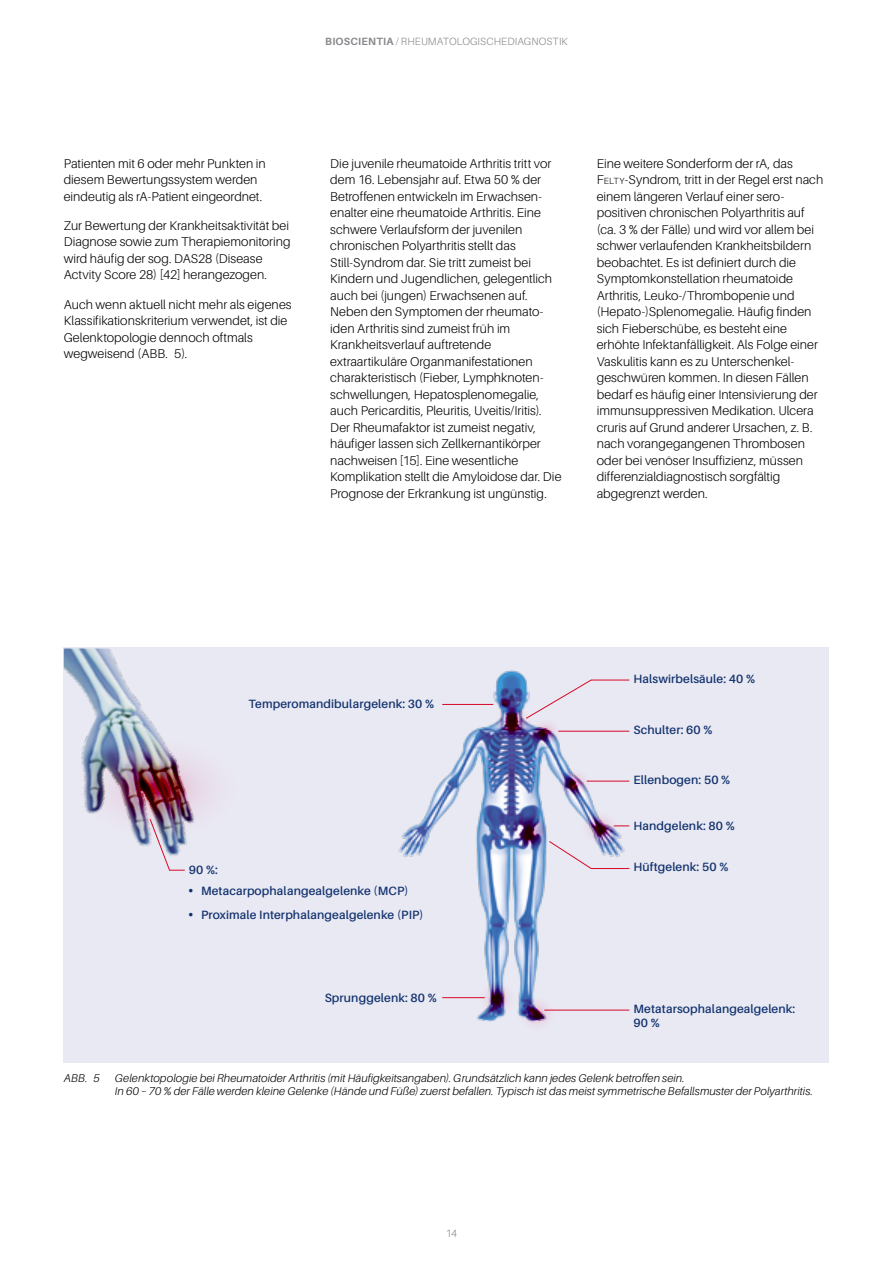
<style>
.page{position:relative;width:893px;height:1263px;background:#fff}
.page>*{position:absolute;margin:0;border:0;box-sizing:border-box;transform-origin:0 0}
.Fliesstext{font:300 12.75px/16.5px "Aileron";color:#000}
.Abbildung_Text{font:600 12px/14.4px "Aileron";letter-spacing:.01em;color:#12326e}
.t1{font:italic 300 11.25px/13.5px "Aileron";letter-spacing:.01em;color:#000}
.t2{font:300 10.5px "Aileron";letter-spacing:.01em;color:#86888c}
.s1{font-weight:700}
.s2{font-size:8.85px}
</style>
<div class="page">
<div style="left:64px;top:647px;width:765px;height:416px;background:#e9e9f3"></div>
<img style="left:398px;top:670px;width:232px;height:351px">
<img style="left:64px;top:648px;width:79px;height:74px">
<svg style="left:507px;top:986px;width:58px;height:54px"></svg>
<svg style="left:522px;top:711px;width:47px;height:41px"></svg>
<img style="left:34px;top:711px;width:247px;height:154px;border-radius:50%">
<svg style="left:468px;top:971px;width:58px;height:54px"></svg>
<img style="left:500px;top:806px;width:58px;height:54px;border-radius:50%">
<svg style="left:571px;top:801px;width:58px;height:54px"></svg>
<svg style="left:548px;top:760px;width:52px;height:46px"></svg>
<img style="left:485px;top:694px;width:57px;height:54px;border-radius:50%">
<svg style="left:493px;top:694px;width:21px;height:18px"></svg>
<svg style="left:548px;top:840px;width:44px;height:30px"></svg>
<hr style="left:591px;top:868px;width:38px;height:1px;background:#d70926">
<svg style="left:614px;top:825px;width:15px;height:1px"></svg>
<hr style="left:587px;top:781px;width:42px;height:1px;background:#d70926">
<hr style="left:558px;top:731px;width:71px;height:1px;background:#d70926">
<svg style="left:525px;top:679px;width:67px;height:40px"></svg>
<hr style="left:591px;top:680px;width:38px;height:1px;background:#d70926">
<hr style="left:544px;top:1010px;width:85px;height:1px;background:#d70926">
<hr style="left:442px;top:997px;width:43px;height:1px;background:#d70926">
<hr style="left:442px;top:704px;width:51px;height:1px;background:#d70926">
<svg style="left:149px;top:818px;width:36px;height:53px"></svg>
<p class="t2" style="left:325px;top:36px;width:243px"><span class="s1">BIOSCIENTIA</span> / RheumatologischeDiagnostik</p>
<p class="Fliesstext" style="left:64px;top:155px;width:203px">Patienten mit 6 oder mehr Punkten in diesem Bewertungssystem werden eindeutig als rA-Patient eingeordnet.</p>
<p class="Fliesstext" style="left:64px;top:217px;width:228px">Zur Bewertung der Krankheitsaktivität bei Diagnose sowie zum Therapiemonitoring wird häufig der sog. DAS28 (Disease Actvity Score 28) [42] herangezogen.</p>
<p class="Fliesstext" style="left:64px;top:296px;width:229px">Auch wenn aktuell nicht mehr als eigenes Klassifikationskriterium verwendet, ist die Gelenktopologie dennoch oftmals wegweisend (ABB. 5).</p>
<p class="Fliesstext" style="left:330px;top:155px;width:233px">Die juvenile rheumatoide Arthritis tritt vor dem 16. Lebensjahr auf. Etwa 50 % der Betroffenen entwickeln im Erwachsen&shy;enalter eine rheumatoide Arthritis. Eine schwere Verlaufsform der juvenilen chronischen Polyarthritis stellt das Still-Syndrom dar. Sie tritt zumeist bei Kindern und Jugendlichen, gelegentlich auch bei (jungen) Erwachsenen auf.<br>Neben den Symptomen der rheumato&shy;iden Arthritis sind zumeist früh im Krankheitsverlauf auftretende extraartikuläre Organmanifestationen charakteristisch (Fieber, Lymphknoten&shy;schwellungen, Hepatosplenomegalie, auch Pericarditis, Pleuritis, Uveitis/I ritis).<br>Der Rheumafaktor ist zumeist negativ, häufiger lassen sich Zellkernantikörper nachweisen [15]. Eine wesentliche Komplikation stellt die Amyloidose dar. Die Prognose der Erkrankung ist ungünstig.</p>
<p class="Fliesstext" style="left:597px;top:155px;width:228px">Eine weitere Sonderform der rA, das F<span class="s2">ELTY</span>-Syndrom, tritt in der Regel erst nach einem längeren Verlauf einer sero&shy;positiven chronischen Polyarthritis auf (ca. 3 % der Fälle) und wird vor allem bei schwer verlaufenden Krankheitsbildern beobachtet. Es ist definiert durch die Symptomkonstellation rheumatoide Arthritis, Leuko-/Thrombopenie und (Hepato-)Splenomegalie. Häufig finden sich Fieberschübe, es besteht eine erhöhte I nfektanfälligkeit. Als Folge einer Vaskulitis kann es zu U nterschenkel&shy;geschwüren kommen. I n diesen Fällen bedarf es häufig einer I ntensivierung der immunsuppressiven Medikation. U lcera cruris auf Grund anderer U rsachen, z. B. nach vorangegangenen Thrombosen oder bei venöser I nsuffizienz, müssen differenzialdiagnostisch sorgfältig abgegrenzt werden.</p>
<p class="Abbildung_Text" style="left:634px;top:672px;width:123px">Halswirbelsäule: 40 %</p>
<p class="Abbildung_Text" style="left:248px;top:697px;width:187px">Temperomandibulargelenk: 30 %</p>
<p class="Abbildung_Text" style="left:189px;top:863px;width:31px">90 %:</p>
<p class="Abbildung_Text" style="left:201px;top:884px;width:209px">Metacarpophalangealgelenke (MCP)</p>
<p class="Abbildung_Text" style="left:201px;top:908px;width:224px">Proximale Interphalangealgelenke (PIP)</p>
<p class="Abbildung_Text" style="left:325px;top:991px;width:114px">Sprunggelenk: 80 %</p>
<p class="Abbildung_Text" style="left:634px;top:723px;width:80px">Schulter: 60 %</p>
<p class="Abbildung_Text" style="left:634px;top:773px;width:98px">Ellenbogen: 50 %</p>
<p class="Abbildung_Text" style="left:634px;top:819px;width:103px">Handgelenk: 80 %</p>
<p class="Abbildung_Text" style="left:634px;top:860px;width:96px">Hüftgelenk: 50 %</p>
<p class="Abbildung_Text" style="left:634px;top:1001px;width:163px">Metatarsophalangealgelenk:<br>90 %</p>
<p class="t1" style="left:64px;top:1071px;width:37px">ABB. 5</p>
<p class="t1" style="left:115px;top:1071px;width:700px">Gelenktopologie bei Rheumatoider Arthritis (mit Häufigkeitsangaben). Grundsätzlich kann jedes Gelenk betroffen sein.<br>In 60 – 70 % der Fälle werden kleine Gelenke (Hände und Füße) zuerst befallen. Typisch ist das meist symmetrische Befallsmuster der Polyarthritis.</p>
<p class="t2" style="left:446px;top:1228px;width:13px">14</p>
</div>
